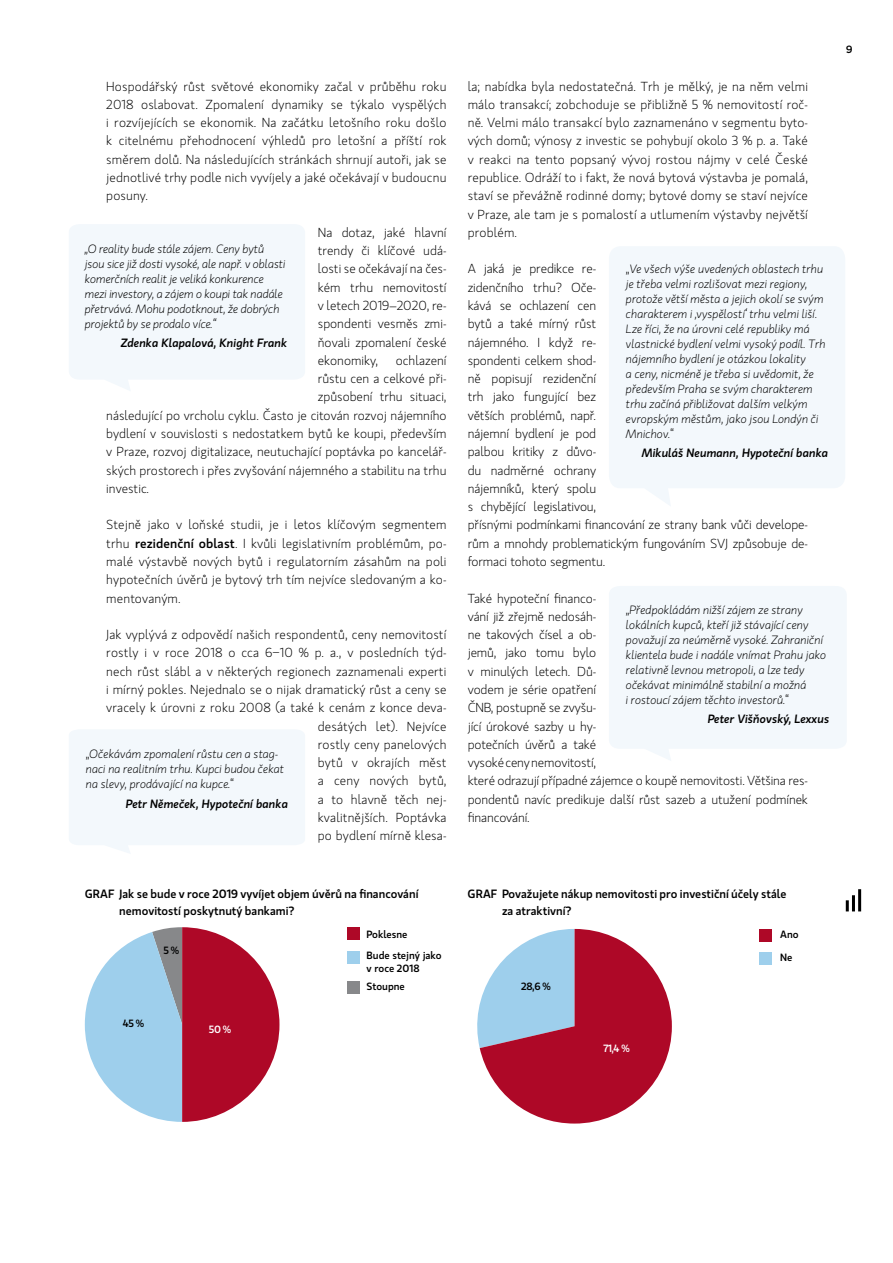
<style>
.page{position:relative;width:893px;height:1263px;background:#fff}
.page>*{position:absolute;margin:0;border:0;box-sizing:border-box;transform-origin:0 0}
.t1{font:300 13.05px/18.3px "Gloriola Std";color:#000;text-align:justify}
.t2{font:italic 300 12px/15px "Gloriola Std";color:#000}
.t3{font:500 12px/16.5px "Gloriola Std";color:#000}
.t4{font:italic 500 12px "Gloriola Std";color:#000}
.t5{font:500 10.5px/12.6px "Gloriola Std";color:#000}
.t6{font:500 10.5px "Gloriola Std";color:#fff}
.t7{font:500 10.5px "Gotham";color:#000}
.s1{font-weight:500}
.s2{font-style:normal}
</style>
<div class="page">
<div style="left:69px;top:224px;width:236px;height:167px;background:#f3f8fc"></div>
<div style="left:609px;top:247px;width:236px;height:258px;background:#f3f8fc"></div>
<div style="left:69px;top:730px;width:236px;height:123px;background:#f3f8fc"></div>
<div style="left:609px;top:586px;width:237px;height:174px;background:#f3f8fc"></div>
<svg style="left:85px;top:927px;width:194px;height:195px"></svg>
<div style="left:347px;top:981px;width:13px;height:13px;background:#87888a"></div>
<div style="left:347px;top:951px;width:13px;height:13px;background:#9ecfec"></div>
<div style="left:347px;top:927px;width:13px;height:13px;background:#ae0827"></div>
<div style="left:759px;top:952px;width:13px;height:13px;background:#9ecfec"></div>
<div style="left:759px;top:929px;width:13px;height:12px;background:#ae0827"></div>
<svg style="left:477px;top:929px;width:195px;height:194px"></svg>
<hr style="left:858px;top:889px;width:3px;height:22px;background:#000">
<hr style="left:852px;top:895px;width:3px;height:16px;background:#000">
<svg style="left:846px;top:900px;width:3px;height:11px"></svg>
<p class="t1" style="left:106px;top:77px;width:342px">Hospodářský růst světové ekonomiky začal v průběhu roku 2018 oslabovat. Zpomalení dynamiky se týkalo vyspělých i rozvíjejících se ekonomik. Na začátku letošního roku došlo k citelnému přehodnocení výhledů pro letošní a příští rok směrem dolů. Na následujících stránkách shrnují autoři, jak se jednotlivé trhy podle nich vyvíjely a jaké očekávají v budoucnu posuny.</p>
<p class="t1" style="left:318px;top:223px;width:130px">Na dotaz, jaké hlavní trendy či klíčové udá&shy;losti se očekávají na čes&shy;kém trhu nemovitostí v letech 2019–2020, re&shy;spondenti vesměs zmi&shy;ňovali zpomalení české ekonomiky,</p>
<p class="t2" style="left:85px;top:241px;width:202px">„O reality bude stále zájem. Ceny bytů jsou sice již dosti vysoké, ale např. v oblasti komerčních realit je veliká konkurence mezi investory, a zájem o koupi tak nadále přetrvává. Mohu podotknout, že dobrých projektů by se prodalo více.“</p>
<p class="t4" style="left:121px;top:335px;width:168px">Zdenka Klapalová, Knight Frank</p>
<p class="t1" style="left:396px;top:351px;width:52px">ochlazení</p>
<p class="t1" style="left:318px;top:369px;width:130px">růstu cen a celkové při-</p>
<p class="t1" style="left:318px;top:387px;width:130px">způsobení trhu situaci,</p>
<p class="t1" style="left:106px;top:406px;width:342px">následující po vrcholu cyklu. Často je citován rozvoj nájemního</p>
<p class="t1" style="left:106px;top:424px;width:342px">bydlení v souvislosti s nedostatkem bytů ke koupi, především</p>
<p class="t1" style="left:106px;top:442px;width:342px">v Praze, rozvoj digitalizace, neutuchající poptávka po kancelář-</p>
<p class="t1" style="left:106px;top:461px;width:342px">ských prostorech i přes zvyšování nájemného a stabilitu na trhu</p>
<p class="t1" style="left:106px;top:479px;width:44px">investic.</p>
<p class="t1" style="left:106px;top:515px;width:342px">Stejně jako v loňské studii, je i letos klíčovým segmentem trhu <span class="s1">rezidenční oblast</span>. I kvůli legislativním problémům, po&shy;malé výstavbě nových bytů i regulatorním zásahům na poli hypotečních úvěrů je bytový trh tím nejvíce sledovaným a ko&shy;mentovaným.</p>
<p class="t1" style="left:106px;top:625px;width:342px;text-align:right">Jak vyplývá z odpovědí našich respondentů, ceny nemovitostí rostly i v roce 2018 o cca 6−10 % p. a., v posledních týd&shy;nech růst slábl a v některých regionech zaznamenali experti i mírný pokles. Nejednalo se o nijak dramatický růst a ceny se vracely k úrovni z roku 2008 (a také k cenám z konce deva&shy;desátých let). Nejvíce<br>rostly ceny panelových<br>bytů v okrajích měst<br>a ceny nových bytů,<br>a to hlavně těch nej-<br>kvalitnějších. Poptávka<br>po bydlení mírně klesa-</p>
<p class="t2" style="left:86px;top:746px;width:200px"><span class="s2">„</span>Očekávám zpomalení růstu cen a stag&shy;naci na realitním trhu. Kupci budou čekat na slevy, prodávající na kupce.<span class="s2">“</span></p>
<p class="t4" style="left:126px;top:795px;width:164px">Petr Němeček, Hypoteční banka</p>
<p class="t1" style="left:468px;top:77px;width:342px">la; nabídka byla nedostatečná. Trh je mělký, je na něm velmi málo transakcí; zobchoduje se přibližně 5 % nemovitostí roč&shy;ně. Velmi málo transakcí bylo zaznamenáno v segmentu byto&shy;vých domů; výnosy z investic se pohybují okolo 3 % p. a. Také v reakci na tento popsaný vývoj rostou nájmy v celé České republice. Odráží to i fakt, že nová bytová výstavba je pomalá, staví se převážně rodinné domy; bytové domy se staví nejvíce v Praze, ale tam je s pomalostí a utlumením výstavby největší problém.</p>
<p class="t1" style="left:468px;top:260px;width:342px;text-align:left">A jaká je predikce re-<br>zidenčního trhu? Oče-<br>kává se ochlazení cen<br>bytů a také mírný růst<br>nájemného. I když re-<br>spondenti celkem shod-<br>ně popisují rezidenční<br>trh jako fungující bez<br>větších problémů, např.<br>nájemní bydlení je pod<br>palbou kritiky z důvo-<br>du nadměrné ochrany<br>nájemníků, který spolu<br>s chybějící legislativou,<br>přísnými podmínkami financování ze strany bank vůči develope&shy;rům a mnohdy problematickým fungováním SVJ způsobuje de&shy;formaci tohoto segmentu.</p>
<p class="t1" style="left:468px;top:589px;width:342px;text-align:left">Také hypoteční financo-<br>vání již zřejmě nedosáh-<br>ne takových čísel a ob-<br>jemů, jako tomu bylo<br>v minulých letech. Dů-<br>vodem je série opatření<br>ČNB, postupně se zvyšu-<br>jící úrokové sazby u hy-<br>potečních úvěrů a také<br>vysoké ceny nemovitostí,<br>které odrazují případné zájemce o koupě nemovitosti. Většina res&shy;pondentů navíc predikuje další růst sazeb a utužení podmínek financování.</p>
<p class="t2" style="left:626px;top:261px;width:201px"><span class="s2">„</span>Ve všech výše uvedených oblastech trhu je třeba velmi rozlišovat mezi regiony, protože větší města a jejich okolí se svým charakterem i ‚vyspělostí‘ trhu velmi liší.<br>Lze říci, že na úrovni celé republiky má vlastnické bydlení velmi vysoký podíl. Trh nájemního bydlení je otázkou lokality<br>a ceny, nicméně je třeba si uvědomit, že především Praha se svým charakterem trhu začíná přibližovat dalším velkým evropským městům, jako jsou Londýn či Mnichov.<span class="s2">“</span></p>
<p class="t4" style="left:642px;top:445px;width:188px">Mikuláš Neumann, Hypoteční banka</p>
<p class="t2" style="left:626px;top:602px;width:202px"><span class="s2">„</span>Předpokládám nižší zájem ze strany lokálních kupců, kteří již stávající ceny považují za neúměrně vysoké. Zahraniční klientela bude i nadále vnímat Prahu jako relativně levnou metropoli, a lze tedy očekávat minimálně stabilní a možná<br>i rostoucí zájem těchto investorů.<span class="s2">“</span></p>
<p class="t4" style="left:708px;top:711px;width:123px">Peter Višňovský, Lexxus</p>
<p class="t7" style="left:846px;top:42px;width:8px">9</p>
<p class="t3" style="left:119px;top:885px;width:301px;text-indent:-34px">GRAF Jak se bude v roce 2019 vyvíjet objem úvěrů na financování nemovitostí poskytnutý bankami?</p>
<p class="t3" style="left:502px;top:885px;width:286px;text-indent:-34px">GRAF Považujete nákup nemovitosti pro investiční účely stále za atraktivní?</p>
<p class="t5" style="left:163px;top:943px;width:17px">5 %</p>
<p class="t5" style="left:123px;top:1016px;width:23px">45 %</p>
<p class="t6" style="left:209px;top:1021px;width:24px">50 %</p>
<p class="t5" style="left:367px;top:928px;width:42px">Poklesne</p>
<p class="t5" style="left:367px;top:949px;width:77px">Bude stejný jako v roce 2018</p>
<p class="t5" style="left:367px;top:979px;width:40px">Stoupne</p>
<p class="t5" style="left:521px;top:980px;width:31px">28,6 %</p>
<p class="t6" style="left:603px;top:1041px;width:28px">71,4 %</p>
<p class="t5" style="left:780px;top:928px;width:20px">Ano</p>
<p class="t5" style="left:780px;top:951px;width:14px">Ne</p>
</div>
